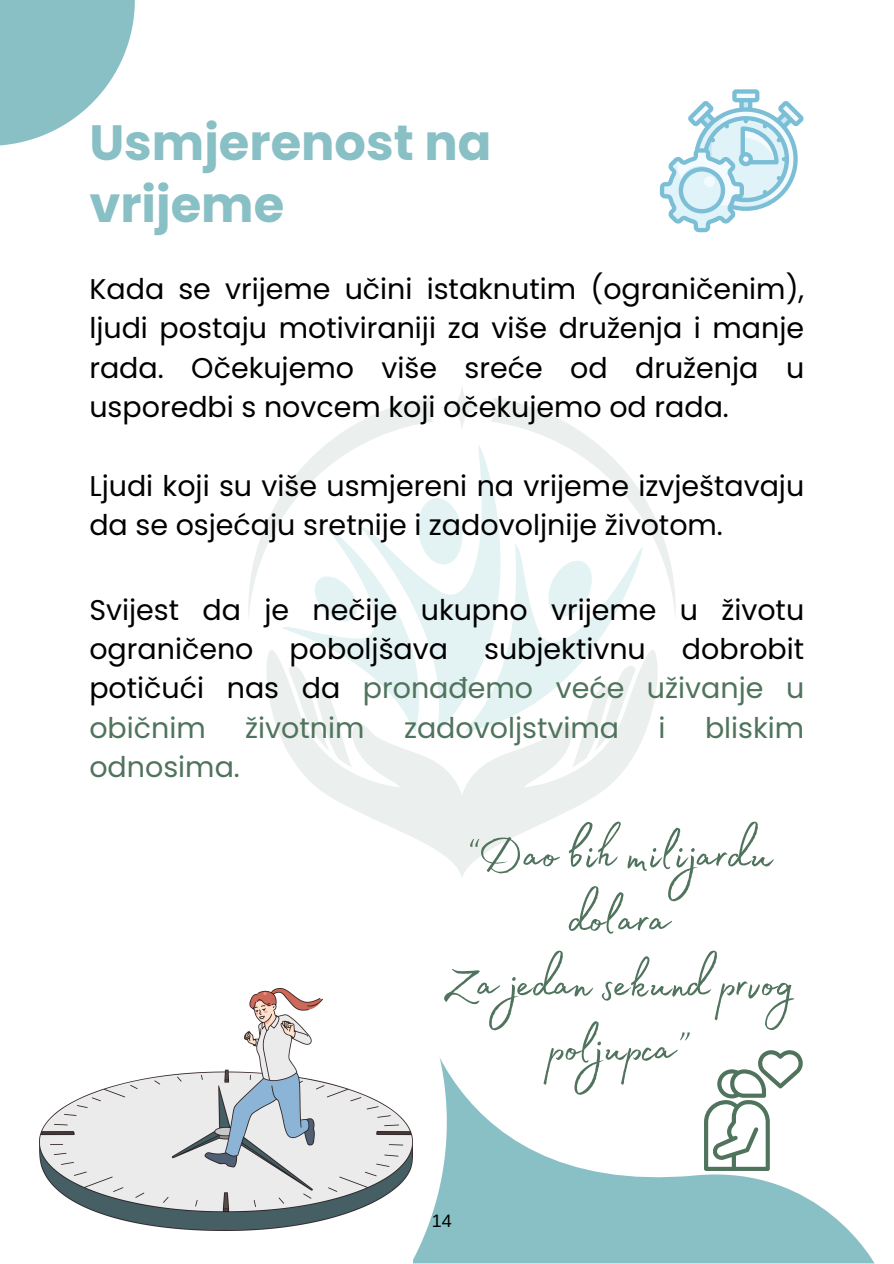
<style>
.page{position:relative;width:894px;height:1264px;background:#fff}
.page>*{position:absolute;margin:0;border:0;box-sizing:border-box;transform-origin:0 0}
.t1{font:59.7px/64.5px "Madelyn Fill";color:#4f735c;text-align:center}
.t2{font:700 49.5px/61.8px "Poppins";color:#89c0c5}
.t3{font:28.5px/39.3px "Poppins";color:#000}
.t4{font:28.5px/39.3px "Poppins";color:#4f735c;text-align:justify}
.t5{font:18px "Arimo";color:#000}
.s1{color:#000}
</style>
<div class="page">
<svg style="left:446px;top:1069px;width:427px;height:194px;fill:#89c0c5"></svg>
<svg style="left:39px;top:1057px;width:407px;height:206px"></svg>
<svg style="left:0;top:0;width:135px;height:146px"></svg>
<svg style="left:298px;top:767px;width:328px;height:110px"></svg>
<svg style="left:248px;top:398px;width:427px;height:369px"></svg>
<svg style="left:439px;top:385px;width:45px;height:45px"></svg>
<img style="left:40px;top:988px;width:372px;height:242px">
<svg style="left:659px;top:89px;width:144px;height:143px"></svg>
<svg style="left:703px;top:1050px;width:101px;height:120px"></svg>
<p class="t2" style="left:89px;top:112px;width:403px">Usmjerenost na vrijeme</p>
<p class="t3" style="left:89px;top:269px;width:716px;text-align:justify">Kada se vrijeme učini istaknutim (ograničenim), ljudi postaju motiviraniji za više druženja i manje rada. Očekujemo više sreće od druženja u usporedbi s novcem koji očekujemo od rada.</p>
<p class="t3" style="left:89px;top:466px;width:716px">Ljudi koji su više usmjereni na vrijeme izvještavaju da se osjećaju sretnije i zadovoljnije životom.</p>
<p class="t3" style="left:89px;top:590px;width:716px">Svijest da je nečije ukupno vrijeme u životu ograničeno</p>
<p class="t4" style="left:89px;top:629px;width:716px;text-indent:592px"><span class="s1">dobrobit potičući nas da</span> pronađemo veće uživanje u običnim</p>
<p class="t3" style="left:289px;top:629px;width:160px">poboljšava</p>
<p class="t3" style="left:484px;top:629px;width:163px">subjektivnu</p>
<p class="t4" style="left:245px;top:708px;width:121px">životnim</p>
<p class="t4" style="left:404px;top:708px;width:216px">zadovoljstvima</p>
<p class="t4" style="left:658px;top:708px;width:9px">i</p>
<p class="t4" style="left:704px;top:708px;width:101px">bliskim</p>
<p class="t4" style="left:89px;top:747px;width:152px">odnosima.</p>
<p class="t1" style="left:442px;top:812px;width:354px">“Dao bih milijardu dolara<br>Za jedan sekund prvog poljupca”</p>
<p class="t5" style="left:431px;top:1210px;width:22px">14</p>
</div>
